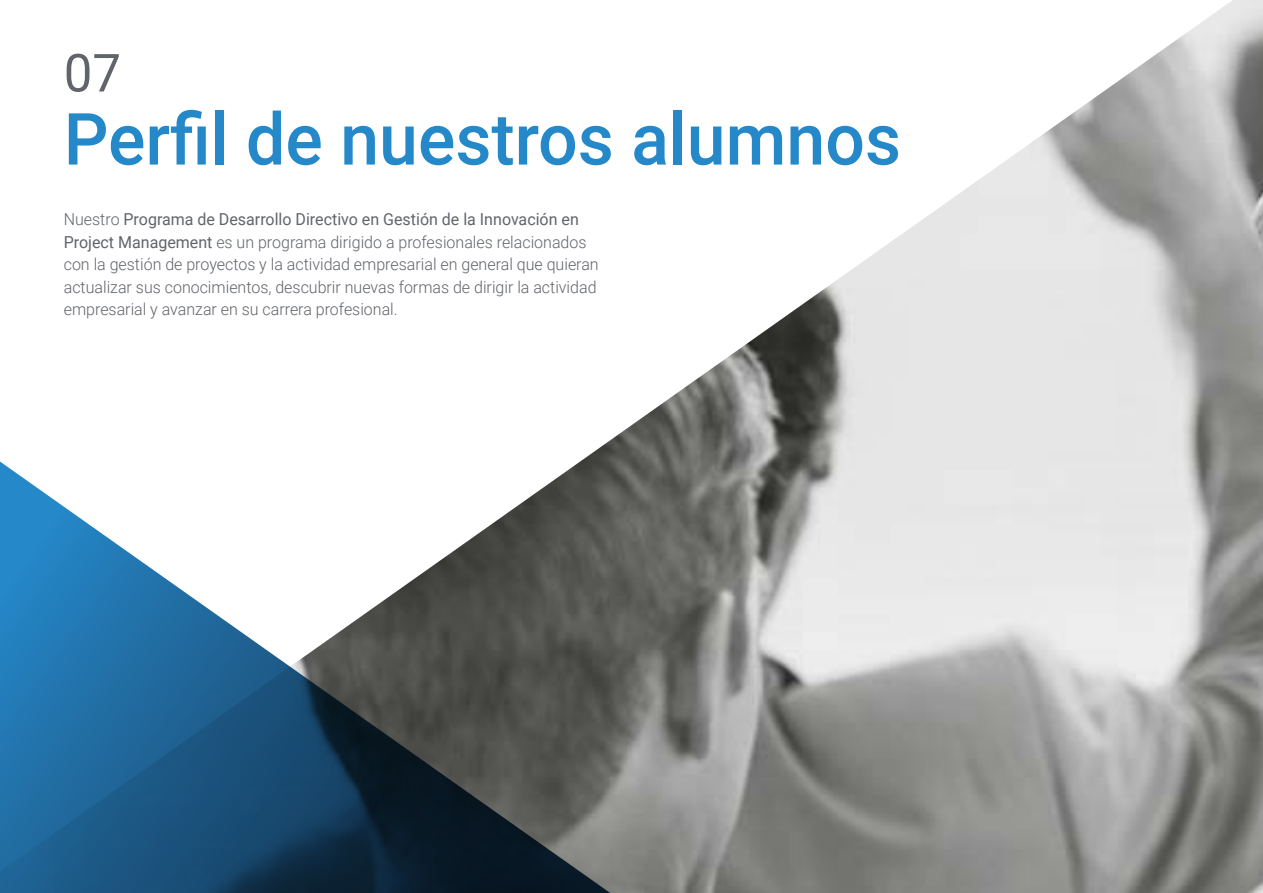
<style>
.page{position:relative;width:1263px;height:893px;background:#fff}
.page>*{position:absolute;margin:0;border:0;box-sizing:border-box;transform-origin:0 0}
.t1{font:500 72px "Roboto";color:#2488c9}
.t2{font:52.5px "Roboto";color:#61646a}
.t3{font:300 16.5px/22.5px "Roboto";color:#61646a}
.s1{font-weight:400}
</style>
<div class="page">
<img style="left:602px;top:0;width:661px;height:893px">
<svg style="left:0;top:446px;width:640px;height:447px"></svg>
<h2 class="t2" style="left:64px;top:36px;width:59px">07</h2>
<h1 class="t1" style="left:64px;top:89px;width:839px">Perfil de nuestros alumnos</h1>
<p class="t3" style="left:64px;top:207px;width:536px">Nuestro <span class="s1">Programa de Desarrollo Directivo en Gestión de la Innovación en Project Management</span> es un programa dirigido a profesionales relacionados con la gestión de proyectos y la actividad empresarial en general que quieran actualizar sus conocimientos, descubrir nuevas formas de dirigir la actividad empresarial y avanzar en su carrera profesional.</p>
</div>
